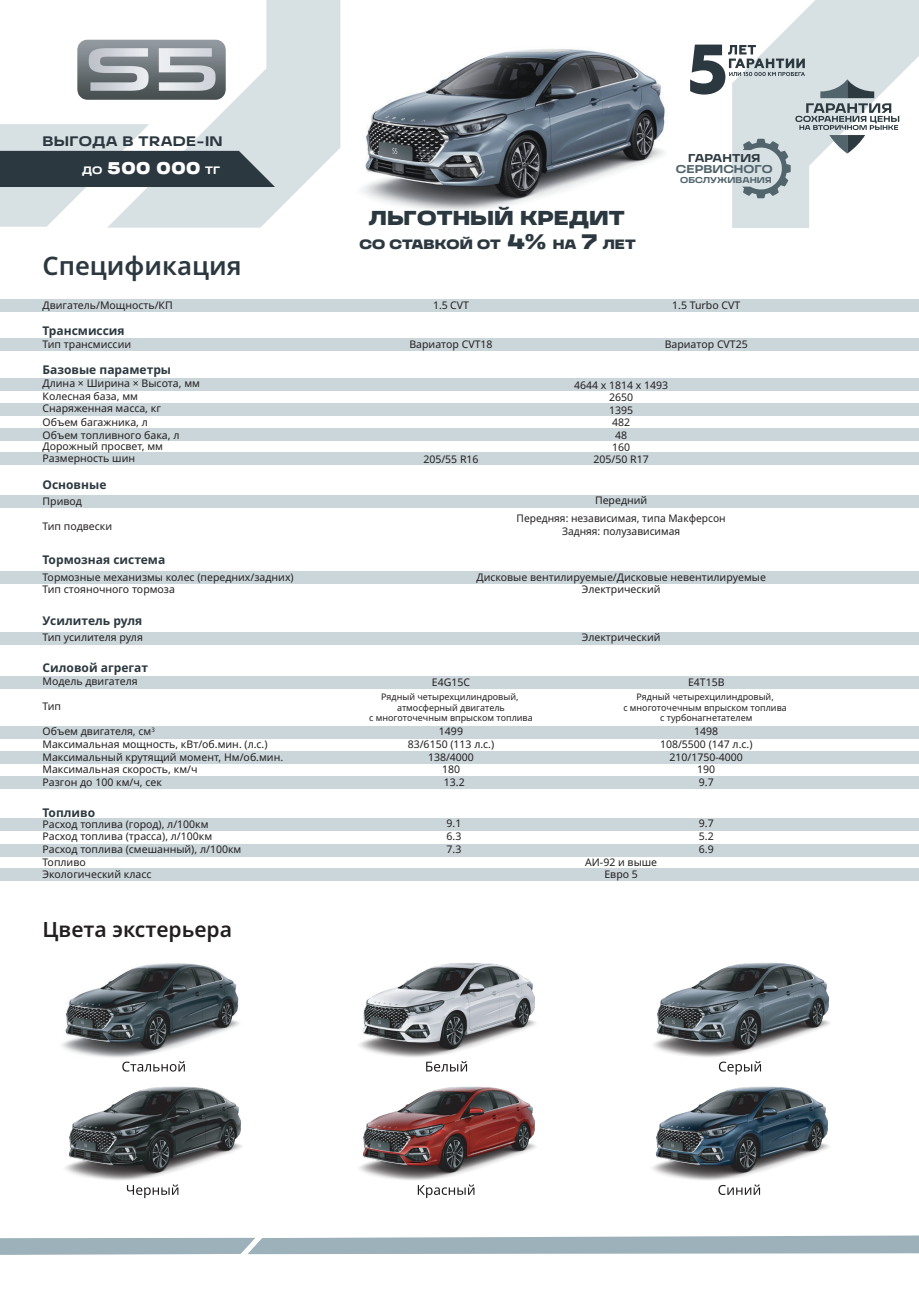
<style>
.page{position:relative;width:919px;height:1289px;background:#fff}
.page>*{position:absolute;margin:0;border:0;box-sizing:border-box;transform-origin:0 0}
.t1{font:600 25.5px "Noto Sans";color:#2c3840}
.t2{font:600 21px "Noto Sans";color:#231f20}
.t3{font:900 20.1px "Grandis Extended";color:#2c3840}
.t4{font:900 16.95px "Grandis Extended";letter-spacing:.025em;color:#fff}
.t5{font:700 13.8px "Grandis Extended";letter-spacing:.025em;color:#2c3840}
.t6{font:900 13.5px "Grandis Extended";color:#2c3840}
.t7{font:700 12px "Noto Sans";color:#2c3840}
.t8{font:700 11.4px "Grandis Extended";color:#52656d}
.t9{font:700 11.4px "Grandis Extended";color:#2d3a40}
.t10{font:10.5px/12.6px "Noto Sans";color:#231f20}
.t11{font:9px/10.6px "Noto Sans";color:#231f20;text-align:center}
.t12{font:700 8.55px "Grandis Extended";color:#52656d}
.s1{font-weight:700;font-size:10.8px}
.s2{font-size:21px}
</style>
<div class="page">
<div style="left:0;top:299px;width:918px;height:13px;background:#cbd6da"></div>
<div style="left:0;top:338px;width:918px;height:13px;background:#cbd6da"></div>
<div style="left:0;top:377px;width:918px;height:13px;background:#cbd6da"></div>
<div style="left:0;top:403px;width:918px;height:13px;background:#cbd6da"></div>
<div style="left:0;top:428px;width:918px;height:13px;background:#cbd6da"></div>
<div style="left:0;top:452px;width:918px;height:13px;background:#cbd6da"></div>
<div style="left:0;top:495px;width:918px;height:13px;background:#cbd6da"></div>
<div style="left:0;top:571px;width:918px;height:13px;background:#cbd6da"></div>
<div style="left:0;top:631px;width:918px;height:13px;background:#cbd6da"></div>
<div style="left:0;top:676px;width:918px;height:13px;background:#cbd6da"></div>
<div style="left:0;top:725px;width:918px;height:13px;background:#cbd6da"></div>
<div style="left:0;top:751px;width:918px;height:12px;background:#cbd6da"></div>
<div style="left:0;top:776px;width:918px;height:13px;background:#cbd6da"></div>
<div style="left:0;top:818px;width:918px;height:13px;background:#cbd6da"></div>
<div style="left:0;top:843px;width:918px;height:13px;background:#cbd6da"></div>
<div style="left:0;top:868px;width:918px;height:13px;background:#cbd6da"></div>
<svg style="left:0;top:1235px;width:918px;height:19px;background:#a8bbc1"></svg>
<img style="left:62px;top:963px;width:178px;height:95px">
<img style="left:340px;top:8px;width:325px;height:203px">
<svg style="left:107px;top:0;width:233px;height:228px;fill:#d7e0e3"></svg>
<svg style="left:0;top:124px;width:275px;height:103px;background:#a4adb1"></svg>
<svg style="left:122px;top:1061px;width:63px;height:10px"></svg>
<img style="left:359px;top:963px;width:177px;height:94px">
<svg style="left:426px;top:1061px;width:41px;height:10px"></svg>
<img style="left:653px;top:962px;width:177px;height:95px">
<svg style="left:718px;top:1061px;width:43px;height:12px"></svg>
<img style="left:652px;top:1073px;width:177px;height:107px">
<svg style="left:718px;top:1184px;width:42px;height:10px"></svg>
<img style="left:65px;top:1086px;width:177px;height:101px">
<svg style="left:127px;top:1184px;width:51px;height:14px"></svg>
<img style="left:359px;top:1086px;width:177px;height:101px">
<svg style="left:418px;top:1184px;width:56px;height:14px"></svg>
<img style="left:77px;top:27px;width:159px;height:88px">
<svg style="left:690px;top:0;width:228px;height:228px"></svg>
<h3 class="t5" style="left:43px;top:132px;width:182px">ВЫГОДА В TRADE-IN</h3>
<h3 class="t4" style="left:82px;top:157px;width:140px"><span class="s1">ДО</span> 500 000 <span class="s1">ТГ</span></h3>
<h1 class="t1" style="left:43px;top:251px;width:200px">Спецификация</h1>
<p class="t10" style="left:43px;top:299px;width:132px">Двигатель/Мощность/КП</p>
<p class="t10" style="left:43px;top:338px;width:90px">Тип трансмиссии</p>
<p class="t7" style="left:43px;top:323px;width:84px">Трансмиссия</p>
<p class="t7" style="left:43px;top:362px;width:130px">Базовые параметры</p>
<p class="t10" style="left:43px;top:377px;width:159px">Длина × Ширина × Высота, мм<br>Колесная база, мм<br>Снаряженная масса, кг<br>Объем багажника, л<br>Объем топливного бака, л</p>
<p class="t10" style="left:43px;top:439px;width:122px">Дорожный просвет, мм<br>Размерность шин</p>
<p class="t7" style="left:43px;top:478px;width:65px">Основные</p>
<p class="t10" style="left:43px;top:494px;width:41px">Привод</p>
<p class="t10" style="left:43px;top:520px;width:71px">Тип подвески</p>
<p class="t7" style="left:43px;top:552px;width:124px">Тормозная система</p>
<p class="t10" style="left:43px;top:570px;width:253px">Тормозные механизмы колес (передних/задних)<br>Тип стояночного тормоза</p>
<p class="t10" style="left:43px;top:631px;width:102px">Тип усилителя руля</p>
<p class="t7" style="left:43px;top:613px;width:101px">Усилитель руля</p>
<p class="t7" style="left:43px;top:661px;width:107px">Силовой агрегат</p>
<p class="t10" style="left:43px;top:675px;width:97px">Модель двигателя</p>
<p class="t10" style="left:43px;top:700px;width:20px">Тип</p>
<p class="t10" style="left:43px;top:725px;width:242px">Объем двигателя, см<sup>3<br></sup>Максимальная мощность, кВт/об.мин. (л.с.)<br>Максимальный крутящий момент, Нм/об.мин.<br>Максимальная скорость, км/ч<br>Разгон до 100 км/ч, сек</p>
<p class="t7" style="left:43px;top:805px;width:54px">Топливо</p>
<p class="t10" style="left:43px;top:817px;width:200px">Расход топлива (город), л/100км<br>Расход топлива (трасса), л/100км<br>Расход топлива (смешанный), л/100км<br>Топливо<br>Экологический класс</p>
<h2 class="t2" style="left:43px;top:917px;width:191px">Цвета экстерьера</h2>
<h3 class="t3" style="left:369px;top:205px;width:257px">ЛЬГОТНЫЙ КРЕДИТ</h3>
<p class="t6" style="left:359px;top:236px;width:278px">СО СТАВКОЙ ОТ <span class="s2">4%</span> НА <span class="s2">7</span> ЛЕТ</p>
<p class="t10" style="left:433px;top:299px;width:37px">1.5 CVT</p>
<p class="t10" style="left:409px;top:338px;width:85px">Вариатор CVT18</p>
<p class="t9" style="left:688px;top:150px;width:74px">ГАРАНТИЯ</p>
<p class="t8" style="left:675px;top:162px;width:98px">СЕРВИСНОГО</p>
<p class="t12" style="left:680px;top:174px;width:93px">ОБСЛУЖИВАНИЯ</p>
<p class="t10" style="left:672px;top:299px;width:70px">1.5 Turbo CVT</p>
<p class="t10" style="left:664px;top:338px;width:85px">Вариатор CVT25</p>
<p class="t10" style="left:574px;top:379px;width:96px;text-align:center">4644 х 1814 х 1493<br>2650<br>1395<br>482<br>48<br>160</p>
<p class="t10" style="left:423px;top:453px;width:57px">205/55 R16</p>
<p class="t10" style="left:593px;top:453px;width:57px">205/50 R17</p>
<p class="t10" style="left:595px;top:494px;width:54px">Передний</p>
<p class="t10" style="left:516px;top:512px;width:210px;line-height:12.1px;text-align:center">Передняя: независимая, типа Макферсон<br>Задняя: полузависимая</p>
<p class="t10" style="left:476px;top:570px;width:291px;text-align:center">Дисковые вентилируемые/Дисковые невентилируемые<br>Электрический</p>
<p class="t10" style="left:581px;top:631px;width:80px">Электрический</p>
<p class="t10" style="left:432px;top:676px;width:40px">E4G15C</p>
<p class="t10" style="left:688px;top:676px;width:38px">E4T15B</p>
<p class="t11" style="left:369px;top:691px;width:165px">Рядный четырехцилиндровый, атмосферный двигатель<br>с многоточечным впрыском топлива</p>
<p class="t10" style="left:439px;top:725px;width:26px">1499</p>
<p class="t10" style="left:694px;top:725px;width:26px">1498</p>
<p class="t10" style="left:407px;top:738px;width:88px">83/6150 (113 л.с.)</p>
<p class="t10" style="left:660px;top:738px;width:94px">108/5500 (147 л.с.)</p>
<p class="t10" style="left:428px;top:750px;width:47px">138/4000</p>
<p class="t10" style="left:669px;top:750px;width:75px;text-align:center">210/1750-4000<br>190<br>9.7</p>
<p class="t11" style="left:623px;top:691px;width:165px">Рядный четырехцилиндровый,<br>с многоточечным впрыском топлива с турбонагнетателем</p>
<p class="t10" style="left:442px;top:763px;width:24px">180<br>13.2</p>
<p class="t10" style="left:446px;top:817px;width:16px;text-align:justify">9.1<br>6.3<br>7.3</p>
<p class="t10" style="left:585px;top:856px;width:73px;line-height:12px;text-align:center">АИ-92 и выше<br>Евро 5</p>
<p class="t10" style="left:698px;top:817px;width:16px;text-align:justify">9.7<br>5.2<br>6.9</p>
</div>
